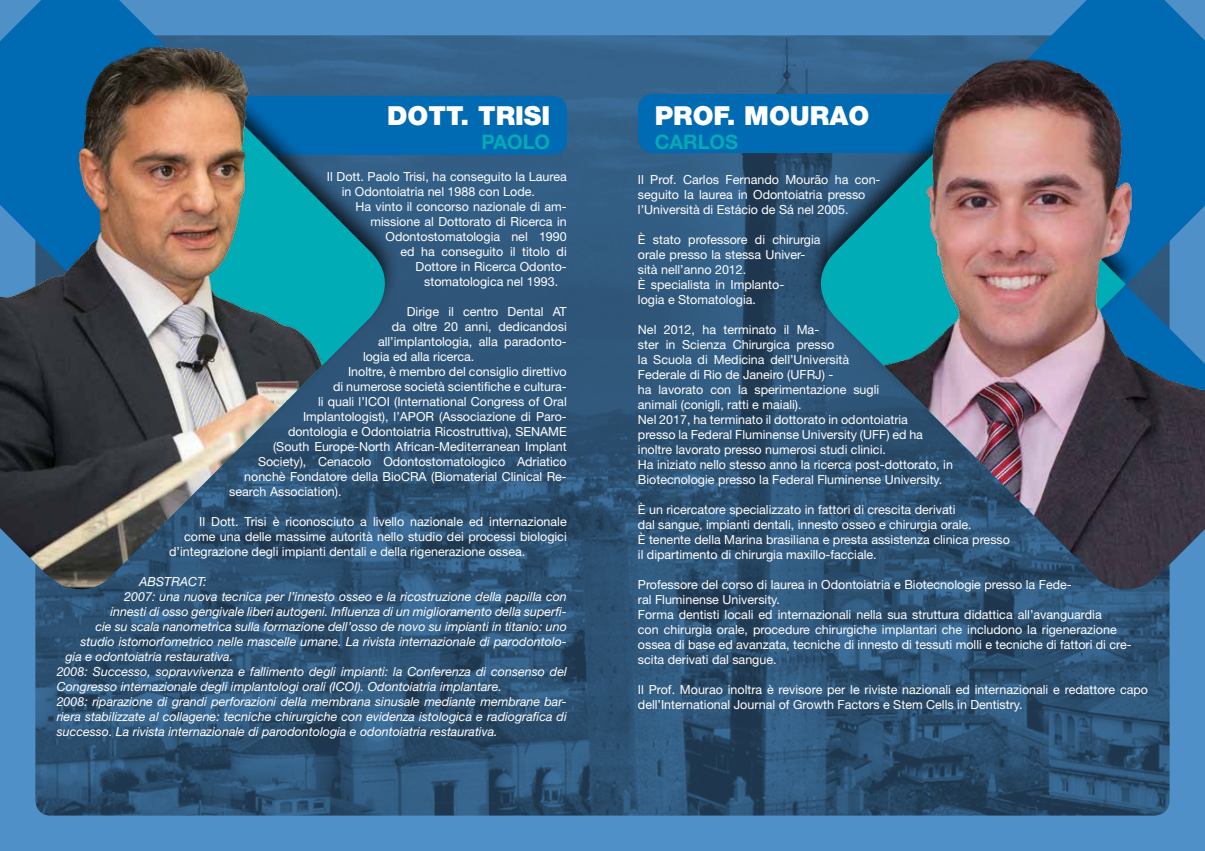
<style>
.page{position:relative;width:1205px;height:851px;background:#fff}
.page>*{position:absolute;margin:0;border:0;box-sizing:border-box;transform-origin:0 0}
.t1{font:900 26.25px "Helvetica Neue";color:#fff}
.t2{font:700 20px "Helvetica Neue";color:#00acb6}
.t3{font:12.5px/15px "Helvetica Neue";color:#fff}
.t4{font:italic 12.5px "Helvetica Neue";color:#fff}
</style>
<div class="page">
<div style="left:0;top:0;width:1205px;height:850px;background:#4f90c8"></div>
<img style="left:35px;top:35px;width:1134px;height:780px">
<div style="left:204px;top:96px;width:363px;height:59px;background:#006ab3;border-radius:15px"></div>
<div style="left:638px;top:94px;width:362px;height:59px;background:#006ab3;border-radius:15px"></div>
<svg style="left:35px;top:590px;width:207px;height:17px;background:#2c5172"></svg>
<svg style="left:0;top:0;width:242px;height:41px"></svg>
<svg style="left:386px;top:155px;width:17px;height:291px;background:#2f577a"></svg>
<img style="left:0;top:41px;width:386px;height:549px">
<svg style="left:964px;top:591px;width:206px;height:17px;background:#315a7f"></svg>
<svg style="left:964px;top:0;width:241px;height:55px;fill:#006ab3"></svg>
<svg style="left:802px;top:153px;width:39px;height:293px;background:#285a79"></svg>
<img style="left:841px;top:55px;width:364px;height:536px">
<h1 class="t1" style="left:387px;top:100px;width:164px">DOTT. TRISI</h1>
<h2 class="t2" style="left:482px;top:129px;width:70px">PAOLO</h2>
<p class="t3" style="left:342px;top:169px;width:227px;text-indent:-15px">Il Dott. Paolo Trisi, ha conseguito la Laurea in Odontoiatria nel 1988 con Lode.</p>
<p class="t3" style="left:355px;top:199px;width:213px">Ha vinto il concorso nazionale di am-</p>
<p class="t3" style="left:370px;top:214px;width:198px">missione al Dottorato di Ricerca in</p>
<p class="t3" style="left:385px;top:229px;width:183px">Odontostomatologia nel 1990</p>
<p class="t3" style="left:400px;top:244px;width:168px">ed ha conseguito il titolo di</p>
<p class="t3" style="left:415px;top:259px;width:153px">Dottore in Ricerca Odonto-</p>
<p class="t3" style="left:424px;top:274px;width:135px">stomatologica nel 1993.</p>
<p class="t3" style="left:407px;top:304px;width:161px">Dirige il centro Dental AT</p>
<p class="t3" style="left:392px;top:319px;width:177px">da oltre 20 anni, dedicandosi</p>
<p class="t3" style="left:378px;top:334px;width:190px">all’implantologia, alla paradonto-</p>
<p class="t3" style="left:363px;top:349px;width:113px">logia ed alla ricerca.</p>
<p class="t3" style="left:348px;top:364px;width:220px">Inoltre, è membro del consiglio direttivo</p>
<p class="t3" style="left:333px;top:379px;width:235px">di numerose società scientifiche e cultura-</p>
<p class="t3" style="left:318px;top:394px;width:250px">li quali l’ICOI (International Congress of Oral</p>
<p class="t3" style="left:303px;top:409px;width:265px">Implantologist), l’APOR (Associazione di Paro-</p>
<p class="t3" style="left:288px;top:424px;width:280px">dontologia e Odontoiatria Ricostruttiva), SENAME</p>
<p class="t3" style="left:273px;top:439px;width:295px">(South Europe-North African-Mediterranean Implant</p>
<p class="t3" style="left:258px;top:454px;width:310px">Society), Cenacolo Odontostomatologico Adriatico</p>
<p class="t3" style="left:244px;top:469px;width:324px">nonchè Fondatore della BioCRA (Biomaterial Clinical Re-</p>
<p class="t3" style="left:229px;top:484px;width:114px">search Association).</p>
<p class="t3" style="left:199px;top:514px;width:369px">Il Dott. Trisi è riconosciuto a livello nazionale ed internazionale</p>
<p class="t3" style="left:184px;top:529px;width:384px">come una delle massime autorità nello studio dei processi biologici</p>
<p class="t3" style="left:169px;top:544px;width:358px">d’integrazione degli impianti dentali e della rigenerazione ossea.</p>
<p class="t4" style="left:139px;top:574px;width:18px">Abstract</p>
<p class="t4" style="left:203px;top:574px;width:5px">:</p>
<p class="t4" style="left:124px;top:589px;width:444px">2007: una nuova tecnica per l’innesto osseo e la ricostruzione della papilla con</p>
<p class="t4" style="left:110px;top:604px;width:458px">innesti di osso gengivale liberi autogeni. Influenza di un miglioramento della superfi-</p>
<p class="t4" style="left:95px;top:619px;width:473px">cie su scala nanometrica sulla formazione dell’osso de novo su impianti in titanio: uno</p>
<p class="t4" style="left:80px;top:634px;width:488px">studio istomorfometrico nelle mascelle umane. La rivista internazionale di parodontolo-</p>
<p class="t4" style="left:65px;top:649px;width:169px">gia e odontoiatria restaurativa.</p>
<p class="t4" style="left:57px;top:664px;width:512px">2008: Successo, sopravvivenza e fallimento degli impianti: la Conferenza di consenso del</p>
<p class="t4" style="left:57px;top:679px;width:447px">Congresso internazionale degli implantologi orali (ICOI). Odontoiatria implantare.</p>
<p class="t4" style="left:57px;top:694px;width:512px">2008: riparazione di grandi perforazioni della membrana sinusale mediante membrane bar-</p>
<p class="t4" style="left:57px;top:709px;width:511px">riera stabilizzate al collagene: tecniche chirurgiche con evidenza istologica e radiografica di</p>
<p class="t4" style="left:57px;top:724px;width:442px">successo. La rivista internazionale di parodontologia e odontoiatria restaurativa.</p>
<h1 class="t1" style="left:655px;top:99px;width:216px">PROF. MOURAO</h1>
<h2 class="t2" style="left:655px;top:129px;width:85px">CARLOS</h2>
<p class="t3" style="left:638px;top:171px;width:244px">Il Prof. Carlos Fernando Mourão ha con&shy;seguito la laurea in Odontoiatria presso l’Università di Estácio de Sá nel 2005.</p>
<p class="t3" style="left:638px;top:231px;width:184px">È stato professore di chirurgia orale presso la stessa Univer&shy;sità nell’anno 2012.<br>È specialista in Implanto-<br>logia e Stomatologia.</p>
<p class="t3" style="left:638px;top:321px;width:316px">Nel 2012, ha terminato il Ma-<br>ster in Scienza Chirurgica presso<br>la Scuola di Medicina dell’Università<br>Federale di Rio de Janeiro (UFRJ) -<br>ha lavorato con la sperimentazione sugli<br>animali (conigli, ratti e maiali).<br>Nel 2017, ha terminato il dottorato in odontoiatria<br>presso la Federal Fluminense University (UFF) ed ha inoltre lavorato presso numerosi studi clinici.<br>Ha iniziato nello stesso anno la ricerca post-dottorato, in Biotecnologie presso la Federal Fluminense University.</p>
<p class="t3" style="left:638px;top:501px;width:374px">È un ricercatore specializzato in fattori di crescita derivati<br>dal sangue, impianti dentali, innesto osseo e chirurgia orale.<br>È tenente della Marina brasiliana e presta assistenza clinica presso il dipartimento di chirurgia maxillo-facciale.</p>
<p class="t3" style="left:638px;top:576px;width:495px">Professore del corso di laurea in Odontoiatria e Biotecnologie presso la Fede-<br>ral Fluminense University.<br>Forma dentisti locali ed internazionali nella sua struttura didattica all’avanguardia<br>con chirurgia orale, procedure chirurgiche implantari che includono la rigenerazione ossea di base ed avanzata, tecniche di innesto di tessuti molli e tecniche di fattori di cre&shy;scita derivati dal sangue.</p>
<p class="t3" style="left:638px;top:681px;width:511px">Il Prof. Mourao inoltra è revisore per le riviste nazionali ed internazionali e redattore capo dell’International Journal of Growth Factors e Stem Cells in Dentistry.</p>
</div>
